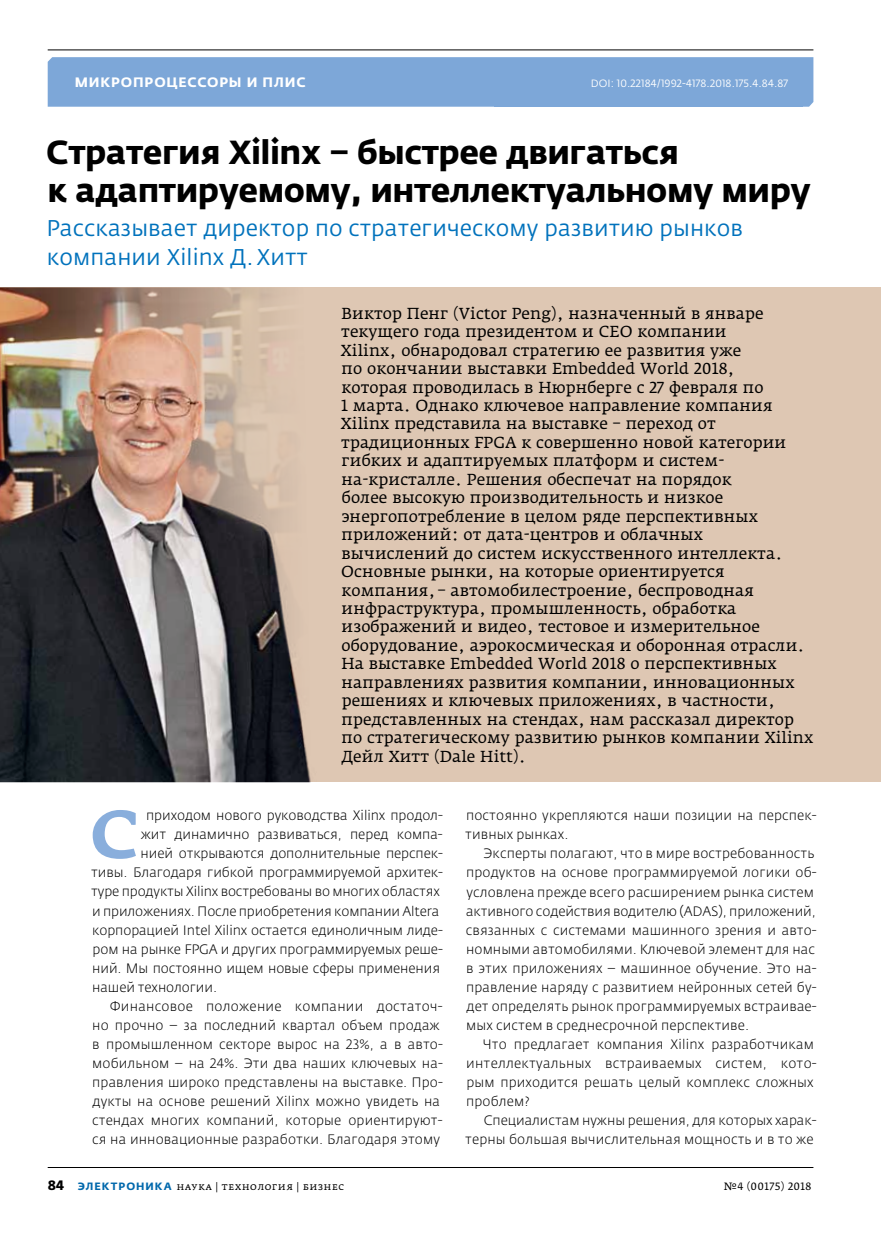
<style>
.page{position:relative;width:881px;height:1234px;background:#fff}
.page>*{position:absolute;margin:0;border:0;box-sizing:border-box;transform-origin:0 0}
.t1{font:700 67.35px "Fedra Serif A Pro";color:#89aedc}
.t2{font:700 33px/38.1px "Fedra Sans Pro";letter-spacing:-.015em;color:#000}
.t3{font:22.5px/28.5px "Fedra Sans Pro";letter-spacing:.005em;color:#0072bc}
.t4{font:15.75px/18.5px "Fedra Serif A Pro";letter-spacing:.005em;color:#000}
.t5{font:300 13.5px/19px "Fedra Sans Pro";letter-spacing:.01em;color:#000}
.t6{font:300 13.5px "Fedra Sans Pro";letter-spacing:-.01em;color:#000}
.t7{font:700 13.5px "Fedra Sans Alt Pro";letter-spacing:.06em;color:#fff}
.t8{font:10.5px "Fedra Serif A Pro";letter-spacing:.03em;color:#000}
.t9{font:10.5px "Fedra Sans Pro";letter-spacing:.015em;color:#fff}
.t10{font:300 10.5px "Fedra Sans Pro";letter-spacing:.015em;color:#fff}
.s1{font-family:"Fedra Sans Pro";font-weight:700;font-size:13.5px}
.s2{font-family:"Fedra Sans Alt Pro";font-weight:700;color:#0068ac}
</style>
<div class="page">
<div style="left:48px;top:57px;width:765px;height:50px;background:#7da7d8"></div>
<hr style="left:48px;top:49px;width:765px;height:1px;background:#000">
<hr style="left:48px;top:1166px;width:765px;height:1px;background:#000">
<div style="left:0;top:287px;width:880px;height:495px;background:#dec7b3"></div>
<div style="left:494px;top:60px;width:308px;height:46px;background:#7da7d8"></div>
<img style="left:0;top:287px;width:311px;height:495px">
<p class="t7" style="left:75px;top:74px;width:221px">Микропроцессоры и ПЛИС</p>
<p class="t10" style="left:687px;top:77px;width:100px">www.electronics.ru</p>
<p class="t9" style="left:590px;top:77px;width:199px">DOI: 10.22184/1992-4178.2018.175.4.84.87</p>
<h2 class="t2" style="left:46px;top:133px;width:765px">Стратегия Xilinx – быстрее двигаться<br>к адаптируемому, интеллектуальному миру</h2>
<h3 class="t3" style="left:47px;top:214px;width:697px">Рассказывает директор по стратегическому развитию рынков компании Xilinx Д.Хитт</h3>
<p class="t4" style="left:341px;top:304px;width:474px">Виктор Пенг (Victor Peng), назначенный в январе текущего года президентом и CEO компании<br>Xilinx, обнародовал стратегию ее развития уже<br>по окончании выставки Embedded World 2018,<br>которая проводилась в Нюрнберге с 27 февраля по<br>1 марта. Однако ключевое направление компания Xilinx представила на выставке – переход от традиционных FPGA к совершенно новой категории гибких и адаптируемых платформ и систем&shy;на-кристалле. Решения обеспечат на порядок<br>более высокую производительность и низкое энергопотребление в целом ряде перспективных приложений: от дата-центров и облачных вычислений до систем искусственного интеллекта.<br>Основные рынки, на которые ориентируется компания, – автомобилестроение, беспроводная инфраструктура, промышленность, обработка изображений и видео, тестовое и измерительное оборудование, аэрокосмическая и оборонная отрасли.<br>На выставке Embedded World 2018 о перспективных направлениях развития компании, инновационных решениях и ключевых приложениях, в частности, представленных на стендах, нам рассказал директор по стратегическому развитию рынков компании Xilinx Дейл Хитт (Dale Hitt).</p>
<h1 class="t1" style="left:90px;top:792px;width:49px">С</h1>
<p class="t5" style="left:146px;top:805px;width:298px">приходом нового руководства Xilinx продол-</p>
<p class="t5" style="left:141px;top:824px;width:303px">жит динамично развиваться, перед компа-</p>
<p class="t5" style="left:140px;top:844px;width:304px">нией открываются дополнительные перспек-</p>
<p class="t5" style="left:91px;top:863px;width:353px">тивы. Благодаря гибкой программируемой архитек-</p>
<p class="t6" style="left:91px;top:883px;width:350px">туре продукты Xilinx востребованы во многих областях</p>
<p class="t6" style="left:92px;top:902px;width:348px">и приложениях. После приобретения компании Altera</p>
<p class="t5" style="left:92px;top:920px;width:352px">корпорацией Intel Xilinx остается единоличным лиде-</p>
<p class="t5" style="left:93px;top:939px;width:351px">ром на рынке FPGA и других программируемых реше-</p>
<p class="t5" style="left:92px;top:958px;width:349px">ний. Мы постоянно ищем новые сферы применения</p>
<p class="t5" style="left:92px;top:977px;width:126px">нашей технологии.</p>
<p class="t5" style="left:110px;top:996px;width:334px">Финансовое положение компании достаточ-</p>
<p class="t5" style="left:92px;top:1015px;width:349px">но прочно – за последний квартал объем продаж</p>
<p class="t5" style="left:92px;top:1034px;width:352px">в промышленном секторе вырос на 23%, а в авто-</p>
<p class="t5" style="left:92px;top:1053px;width:352px">мобильном – на 24%. Эти два наших ключевых на-</p>
<p class="t5" style="left:92px;top:1072px;width:352px">правления широко представлены на выставке. Про-</p>
<p class="t5" style="left:93px;top:1091px;width:349px">дукты на основе решений Xilinx можно увидеть на</p>
<p class="t5" style="left:92px;top:1110px;width:352px">стендах многих компаний, которые ориентируют-</p>
<p class="t5" style="left:92px;top:1129px;width:349px">ся на инновационные разработки. Благодаря этому</p>
<p class="t5" style="left:465px;top:805px;width:353px">постоянно укрепляются наши позиции на перспек&shy;тивных рынках.</p>
<p class="t5" style="left:465px;top:844px;width:352px;text-indent:18px">Эксперты полагают, что в мире востребованность продуктов на основе программируемой логики об&shy;условлена прежде всего расширением рынка систем активного содействия водителю (ADAS), приложений, связанных с системами машинного зрения и авто&shy;номными автомобилями. Ключевой элемент для нас в этих приложениях – машинное обучение. Это на&shy;правление наряду с развитием нейронных сетей бу&shy;дет определять рынок программируемых встраивае&shy;мых систем в среднесрочной перспективе.</p>
<p class="t5" style="left:466px;top:1034px;width:352px;text-indent:17px">Что предлагает компания Xilinx разработчикам интеллектуальных встраиваемых систем, кото&shy;рым приходится решать целый комплекс сложных проблем?</p>
<p class="t5" style="left:465px;top:1110px;width:353px;text-align:right">Специалистам нужны решения, для которых харак&shy;терны большая вычислительная мощность и в то же</p>
<p class="t8" style="left:48px;top:1179px;width:298px"><span class="s1">84</span> <span class="s2">ЭЛЕКТРОНИКА</span> наука | технология | бизнес</p>
<p class="t8" style="left:723px;top:1179px;width:89px">№4 (00175) 2018</p>
</div>
